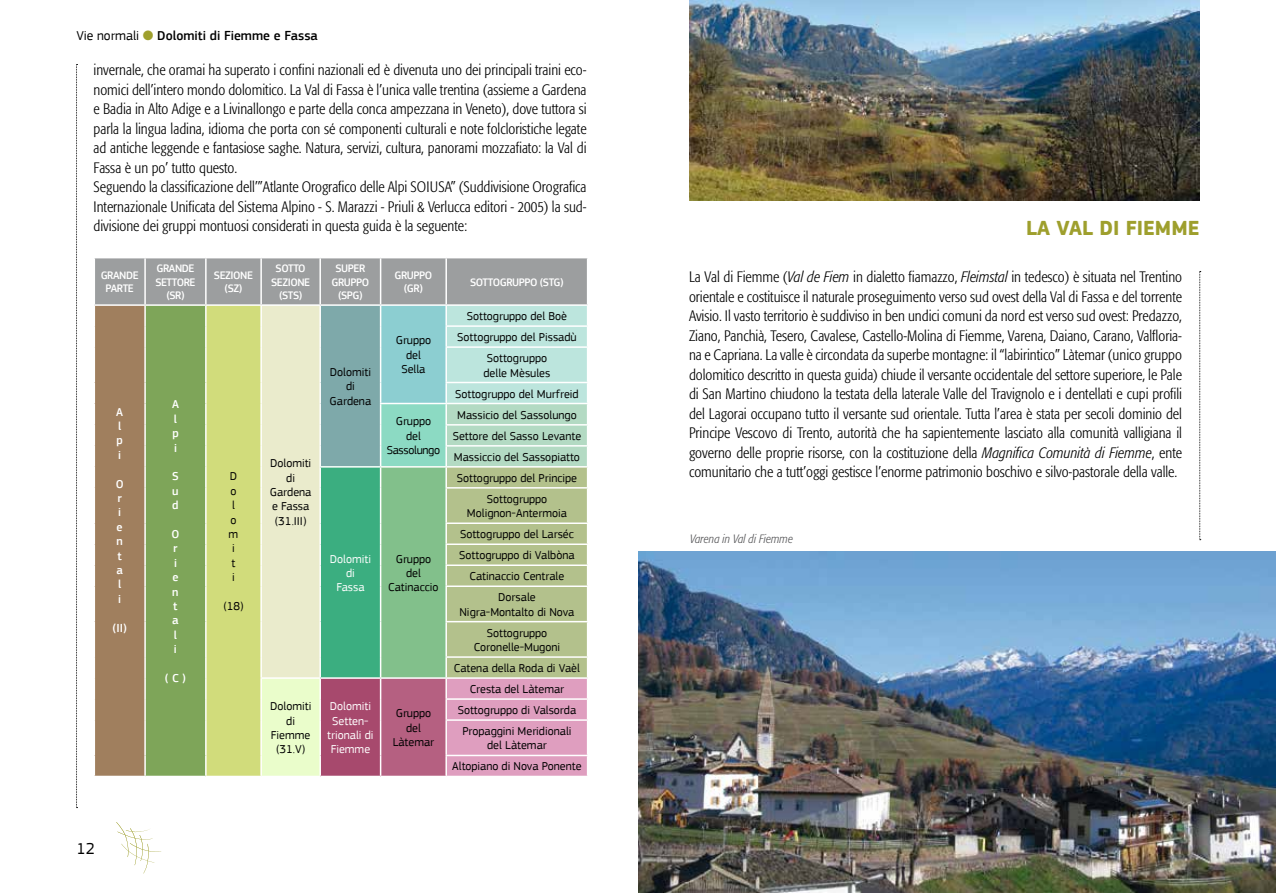
<style>
.page{position:relative;width:1276px;height:893px;background:#fff}
.page>*{position:absolute;margin:0;border:0;box-sizing:border-box;transform-origin:0 0}
.t1{font:700 21px "PF Square Sans Pro";color:#9e9f2d}
.t2{font:16.5px "PF Square Sans Pro";color:#000}
.t3{font:300 condensed 15px/19.5px "Formata";color:#000}
.t4{font:500 13.5px "PF Square Sans Pro";color:#000}
.t5{font:12px/14.4px "PF Square Sans Pro";color:#000;text-align:center}
.t6{font:12px/14.4px "PF Square Sans Pro";color:#fff;text-align:center}
.t7{font:500 12px/14.4px "PF Square Sans Pro";color:#fff}
.t8{font:12px/14.4px "PF Square Sans Pro";letter-spacing:-.025em;color:#000;text-align:center}
.t9{font:italic 300 condensed 12px "Formata";color:#58585a}
.t10{font:500 11.25px/13.5px "PF Square Sans Pro";letter-spacing:-.04em;color:#fff;text-align:center}
.s1{font-weight:400}
.s2{color:#9e9f2d}
.s3{font-style:italic}
</style>
<div class="page">
<svg style="left:116px;top:822px;width:45px;height:51px"></svg>
<svg style="left:76px;top:64px;width:2px;height:744px"></svg>
<svg style="left:94px;top:258px;width:494px;height:518px;background:#acb998"></svg>
<img style="left:689px;top:0;width:510px;height:200px">
<svg style="left:1199px;top:271px;width:1px;height:269px"></svg>
<img style="left:638px;top:552px;width:638px;height:341px">
<p class="t4" style="left:77px;top:28px;width:243px"><span class="s1">Vie normali</span> <span class="s2">●</span> Dolomiti di Fiemme e Fassa</p>
<p class="t3" style="left:94px;top:61px;width:494px">invernale, che oramai ha superato i confini nazionali ed è divenuta uno dei principali traini eco&shy;nomici dell’intero mondo dolomitico. La Val di Fassa è l’unica valle trentina (assieme a Gardena e Badia in Alto Adige e a Livinallongo e parte della conca ampezzana in Veneto), dove tuttora si parla la lingua ladina, idioma che porta con sé componenti culturali e note folcloristiche legate ad antiche leggende e fantasiose saghe. Natura, servizi, cultura, panorami mozzafiato: la Val di Fassa è un po’ tutto questo.<br>Seguendo la classificazione dell’”Atlante Orografico delle Alpi SOIUSA” (Suddivisione Orografica Internazionale Unificata del Sistema Alpino - S. Marazzi - Priuli &amp; Verlucca editori - 2005) la sud&shy;divisione dei gruppi montuosi considerati in questa guida è la seguente:</p>
<p class="t10" style="left:101px;top:269px;width:39px">GRANDE<br>PARTE</p>
<p class="t10" style="left:155px;top:262px;width:42px">GRANDE<br>SETTORE (SR)</p>
<p class="t10" style="left:214px;top:269px;width:41px">SEZIONE (SZ)</p>
<p class="t10" style="left:271px;top:262px;width:41px">SOTTO<br>SEZIONE (STS)</p>
<p class="t10" style="left:331px;top:262px;width:39px">SUPER<br>GRUPPO (SPG)</p>
<p class="t10" style="left:394px;top:269px;width:39px">GRUPPO (GR)</p>
<p class="t10" style="left:470px;top:275px;width:95px">SOTTOGRUPPO (STG)</p>
<p class="t7" style="left:116px;top:405px;width:8px">A l p i</p>
<p class="t7" style="left:116px;top:477px;width:9px">O r i e n t a l i</p>
<p class="t7" style="left:113px;top:621px;width:16px">(II)</p>
<p class="t2" style="left:77px;top:839px;width:20px">12</p>
<p class="t7" style="left:172px;top:398px;width:8px">A l p i</p>
<p class="t7" style="left:172px;top:470px;width:8px;text-align:justify">S u d</p>
<p class="t7" style="left:171px;top:527px;width:9px">O r i e n t a l i</p>
<p class="t7" style="left:165px;top:671px;width:22px">( C )</p>
<p class="t5" style="left:229px;top:469px;width:11px;text-align:left">D o l o m i<br>t<br>i</p>
<p class="t5" style="left:223px;top:599px;width:22px">(18)</p>
<p class="t5" style="left:270px;top:456px;width:43px">Dolomiti di<br>Gardena e Fassa (31.III)</p>
<p class="t5" style="left:330px;top:365px;width:43px">Dolomiti di<br>Gardena</p>
<p class="t5" style="left:396px;top:333px;width:37px">Gruppo del<br>Sella</p>
<p class="t5" style="left:457px;top:306px;width:121px;line-height:21px">Sottogruppo del Boè<br>Sottogruppo del Pissadù<br>Sottogruppo</p>
<p class="t5" style="left:455px;top:362px;width:125px;line-height:21px">delle Mèsules<br>Sottogruppo del Murfreid</p>
<p class="t8" style="left:387px;top:414px;width:55px">Gruppo<br>del<br>Sassolungo</p>
<p class="t5" style="left:453px;top:404px;width:130px;line-height:21.1px">Massicio del Sassolungo<br>Settore del Sasso Levante<br>Massiccio del Sassopiatto</p>
<p class="t6" style="left:330px;top:551px;width:43px">Dolomiti di<br>Fassa</p>
<p class="t5" style="left:388px;top:551px;width:52px">Gruppo del<br>Catinaccio</p>
<p class="t5" style="left:457px;top:467px;width:122px;line-height:21px">Sottogruppo del Principe<br>Sottogruppo</p>
<p class="t5" style="left:459px;top:503px;width:117px;line-height:21px">Molignon-Antermoia<br>Sottogruppo del Larséc<br>Sottogruppo di Valbòna<br>Catinaccio Centrale<br>Dorsale</p>
<p class="t5" style="left:459px;top:601px;width:117px;line-height:21px">Nigra-Montalto di Nova<br>Sottogruppo</p>
<p class="t5" style="left:454px;top:637px;width:128px;line-height:21px">Coronelle-Mugoni<br>Catena della Roda di Vaèl</p>
<p class="t5" style="left:270px;top:699px;width:43px">Dolomiti di<br>Fiemme (31.V)</p>
<p class="t6" style="left:327px;top:699px;width:48px">Dolomiti<br>Setten&shy;trionali di<br>Fiemme</p>
<p class="t5" style="left:393px;top:706px;width:43px">Gruppo del<br>Làtemar</p>
<p class="t5" style="left:458px;top:679px;width:120px;line-height:21px">Cresta del Làtemar<br>Sottogruppo di Valsorda<br>Propaggini Meridionali</p>
<p class="t5" style="left:452px;top:735px;width:131px;line-height:21px">del Làtemar<br>Altopiano di Nova Ponente</p>
<p class="t1" style="left:1026px;top:215px;width:175px">LA VAL DI FIEMME</p>
<p class="t3" style="left:689px;top:268px;width:494px;text-align:justify">La Val di Fiemme (<span class="s3">Val de Fiem</span> in dialetto fiamazzo, <span class="s3">Fleimstal</span> in tedesco) è situata nel Trentino orientale e costituisce il naturale proseguimento verso sud ovest della Val di Fassa e del torrente Avisio. Il vasto territorio è suddiviso in ben undici comuni da nord est verso sud ovest: Predazzo, Ziano, Panchià, Tesero, Cavalese, Castello-Molina di Fiemme, Varena, Daiano, Carano, Valfloria&shy;na e Capriana. La valle è circondata da superbe montagne: il “labirintico” Làtemar (unico gruppo dolomitico descritto in questa guida) chiude il versante occidentale del settore superiore, le Pale di San Martino chiudono la testata della laterale Valle del Travignolo e i dentellati e cupi profili del Lagorai occupano tutto il versante sud orientale. Tutta l’area è stata per secoli dominio del Principe Vescovo di Trento, autorità che ha sapientemente lasciato alla comunità valligiana il governo delle proprie risorse, con la costituzione della <span class="s3">Magnifica Comunità di Fiemme</span>, ente comunitario che a tutt’oggi gestisce l’enorme patrimonio boschivo e silvo-pastorale della valle.</p>
<p class="t9" style="left:690px;top:532px;width:104px">Varena in Val di Fiemme</p>
</div>
